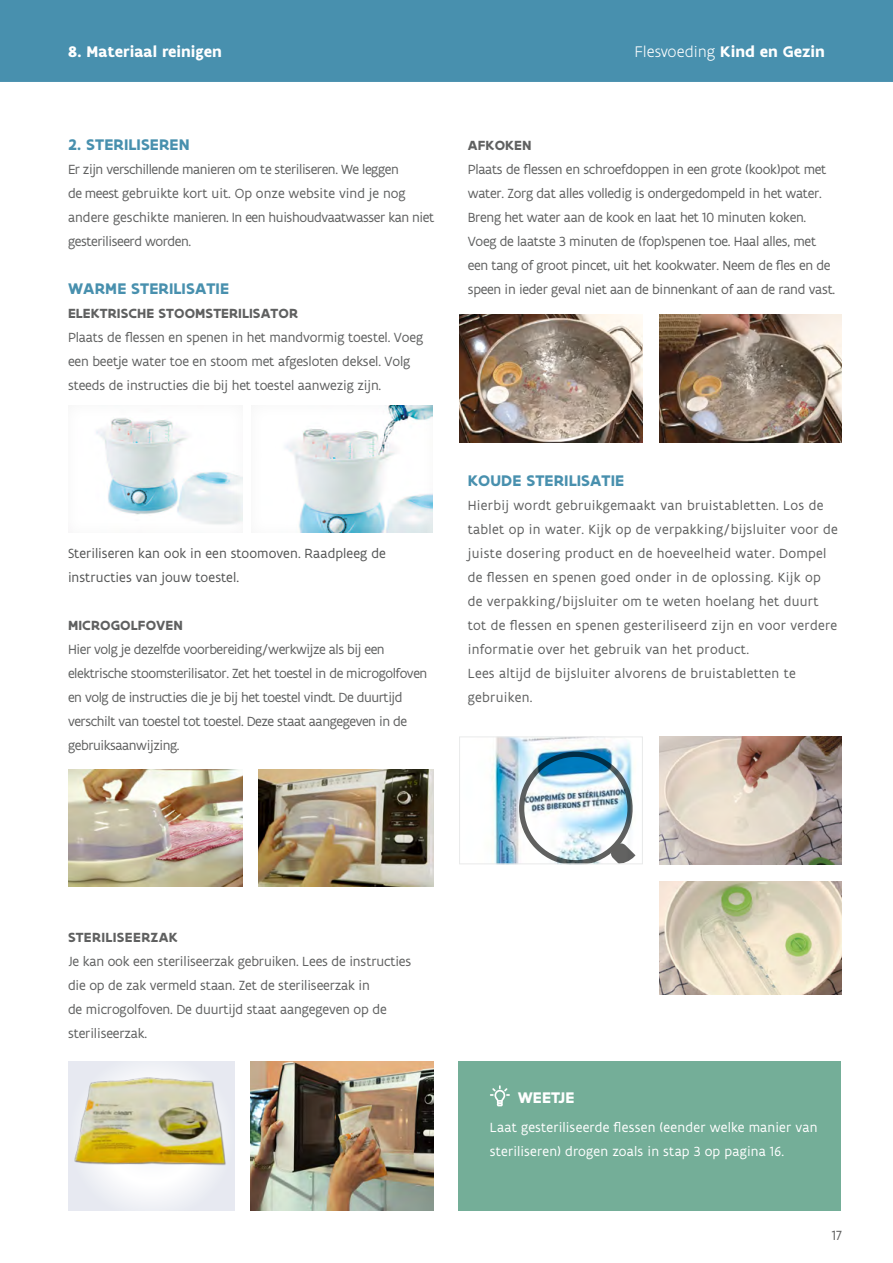
<style>
.page{position:relative;width:893px;height:1263px;background:#fff}
.page>*{position:absolute;margin:0;border:0;box-sizing:border-box;transform-origin:0 0}
.t1{font:700 16.5px "Flanders Art Sans";letter-spacing:.005em;color:#4890ae}
.t2{font:700 16.5px "Flanders Art Sans";color:#fff}
.t3{font:300 16.5px "Flanders Art Sans";color:#fff}
.t4{font:14.25px/24px "Flanders Art Sans";letter-spacing:-.01em;color:#5f6060}
.t5{font:14.25px/24px "Flanders Art Sans";letter-spacing:-.03em;color:#5f6060}
.t6{font:14.25px/24px "Flanders Art Sans";letter-spacing:.02em;color:#5f6060}
.t7{font:14.25px/24px "Flanders Art Sans";letter-spacing:.01em;color:#fff}
.t8{font:14.25px/24px "Flanders Art Sans";letter-spacing:.005em;color:#535454}
.t9{font:700 14.25px "Flanders Art Sans";letter-spacing:.005em;color:#5f6060}
.s1{font-weight:700}
</style>
<div class="page">
<div style="left:0;top:0;width:893px;height:82px;background:#4890ae"></div>
<div style="left:458px;top:1061px;width:383px;height:149px;background:#74ae98"></div>
<svg style="left:490px;top:1085px;width:20px;height:21px"></svg>
<img style="left:459px;top:315px;width:183px;height:127px">
<img style="left:659px;top:315px;width:183px;height:127px">
<div style="left:55px;top:395px;width:201px;height:138px;background:#000;opacity:.05"></div>
<div style="left:239px;top:395px;width:207px;height:139px;background:#000;opacity:.05"></div>
<img style="left:68px;top:770px;width:175px;height:116px">
<img style="left:258px;top:770px;width:175px;height:116px">
<svg style="left:68px;top:1201px;width:166px;height:9px"></svg>
<img style="left:68px;top:1061px;width:166px;height:140px">
<img style="left:251px;top:1061px;width:182px;height:149px">
<img style="left:659px;top:737px;width:183px;height:127px">
<img style="left:659px;top:881px;width:183px;height:113px">
<img style="left:459px;top:736px;width:184px;height:128px">
<p class="t2" style="left:68px;top:41px;width:155px">8. Materiaal reinigen</p>
<p class="t1" style="left:68px;top:134px;width:123px">2. STERILISEREN</p>
<p class="t5" style="left:68px;top:157px;width:368px">Er zijn verschillende manieren om te steriliseren. We leggen<br>de meest gebruikte kort uit. Op onze website vind je nog andere geschikte manieren. In een huishoudvaatwasser kan niet gesteriliseerd worden.</p>
<p class="t1" style="left:68px;top:278px;width:163px">WARME STERILISATIE</p>
<p class="t9" style="left:68px;top:304px;width:231px">ELEKTRISCHE STOOMSTERILISATOR</p>
<p class="t4" style="left:68px;top:325px;width:357px">Plaats de flessen en spenen in het mandvormig toestel. Voeg een beetje water toe en stoom met afgesloten deksel. Volg steeds de instructies die bij het toestel aanwezig zijn.</p>
<p class="t3" style="left:635px;top:42px;width:192px">Flesvoeding <span class="s1">Kind en Gezin</span></p>
<p class="t9" style="left:468px;top:136px;width:65px">AFKOKEN</p>
<p class="t4" style="left:468px;top:157px;width:369px">Plaats de flessen en schroefdoppen in een grote (kook)pot met water. Zorg dat alles volledig is ondergedompeld in het water.<br>Breng het water aan de kook en laat het 10 minuten koken.<br>Voeg de laatste 3 minuten de (fop)spenen toe. Haal alles, met een tang of groot pincet, uit het kookwater. Neem de fles en de speen in ieder geval niet aan de binnenkant of aan de rand vast.</p>
<p class="t8" style="left:68px;top:541px;width:319px">Steriliseren kan ook in een stoomoven. Raadpleeg de instructies van jouw toestel.</p>
<p class="t9" style="left:68px;top:616px;width:116px">MICROGOLFOVEN</p>
<p class="t5" style="left:68px;top:637px;width:361px">Hier volg je dezelfde voorbereiding/werkwijze als bij een elektrische stoomsterilisator. Zet het toestel in de microgolfoven en volg de instructies die je bij het toestel vindt. De duurtijd verschilt van toestel tot toestel. Deze staat aangegeven in de gebruiksaanwijzing.</p>
<p class="t1" style="left:468px;top:470px;width:158px">KOUDE STERILISATIE</p>
<p class="t6" style="left:468px;top:493px;width:372px">Hierbij wordt gebruikgemaakt van bruistabletten. Los de tablet op in water. Kijk op de verpakking/bijsluiter voor de juiste dosering product en de hoeveelheid water. Dompel de flessen en spenen goed onder in de oplossing. Kijk op de verpakking/bijsluiter om te weten hoelang het duurt tot de flessen en spenen gesteriliseerd zijn en voor verdere informatie over het gebruik van het product.<br>Lees altijd de bijsluiter alvorens de bruistabletten te gebruiken.</p>
<p class="t9" style="left:68px;top:928px;width:111px">STERILISEERZAK</p>
<p class="t4" style="left:68px;top:949px;width:345px">Je kan ook een steriliseerzak gebruiken. Lees de instructies die op de zak vermeld staan. Zet de steriliseerzak in<br>de microgolfoven. De duurtijd staat aangegeven op de steriliseerzak.</p>
<p class="t2" style="left:518px;top:1087px;width:58px">WEETJE</p>
<p class="t7" style="left:490px;top:1115px;width:329px">Laat gesteriliseerde flessen (eender welke manier van steriliseren) drogen zoals in stap 3 op pagina 16.</p>
<p class="t4" style="left:832px;top:1223px;width:12px">17</p>
</div>
